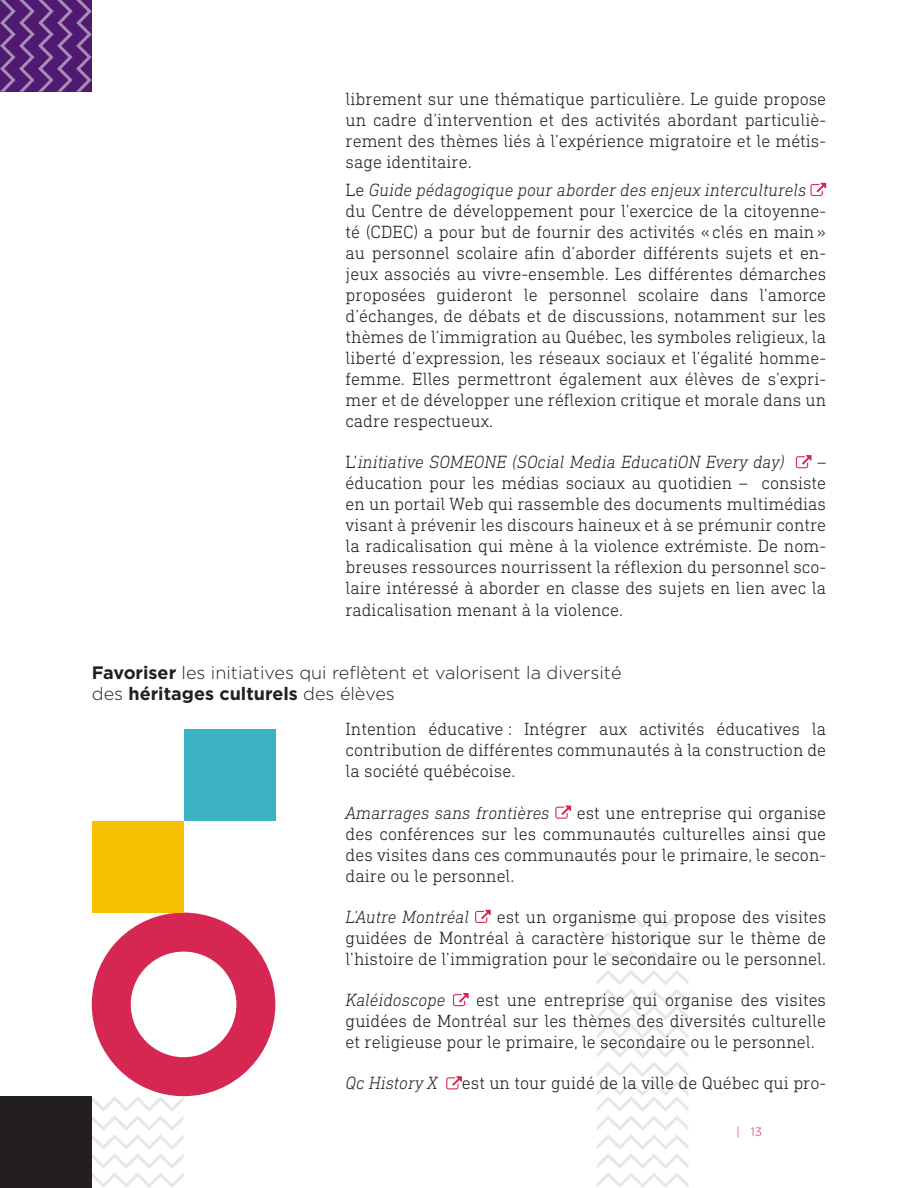
<style>
.page{position:relative;width:918px;height:1188px;background:#fff}
.page>*{position:absolute;margin:0;border:0;box-sizing:border-box;transform-origin:0 0}
.t1{font:300 18px/21px "DIN Next Slab Pro";color:#231f20;text-align:justify}
.t2{font:italic 300 18px "DIN Next Slab Pro";color:#231f20}
.t3{font:300 18px/21.6px "Gotham";color:#231f20}
.t4{font:300 12px "Gotham";color:#d62652}
.s1{font-style:italic}
.s2{font-style:normal}
.s3{font-weight:700}
</style>
<div class="page">
<svg style="left:597px;top:913px;width:92px;height:275px"></svg>
<svg style="left:810px;top:183px;width:16px;height:13px"></svg>
<svg style="left:796px;top:455px;width:16px;height:13px"></svg>
<svg style="left:555px;top:805px;width:16px;height:14px"></svg>
<svg style="left:475px;top:910px;width:16px;height:13px"></svg>
<svg style="left:453px;top:993px;width:16px;height:13px"></svg>
<svg style="left:446px;top:1076px;width:16px;height:13px"></svg>
<div style="left:92px;top:821px;width:92px;height:92px;background:#f7c203"></div>
<svg style="left:92px;top:913px;width:183px;height:275px"></svg>
<div style="left:184px;top:729px;width:91px;height:92px;background:#3bb3c2"></div>
<div style="left:0;top:1096px;width:92px;height:92px;background:#231f20"></div>
<svg style="left:0;top:0;width:92px;height:92px;background:#623480"></svg>
<p class="t1" style="left:346px;top:88px;width:482px">librement sur une thématique particulière. Le guide propose un cadre d’intervention et des activités abordant particuliè&shy;rement des thèmes liés à l’expérience migratoire et le métis&shy;sage identitaire.</p>
<p class="t1" style="left:346px;top:179px;width:482px;text-align:left">Le <span class="s1">Guide pédagogique pour aborder des enjeux interculturels </span>du Centre de développement pour l’exercice de la citoyenne&shy;té (CDEC) a pour but de fournir des activités «clés en main» au personnel scolaire afin d’aborder différents sujets et en&shy;jeux associés au vivre-ensemble. Les différentes démarches proposées guideront le personnel scolaire dans l’amorce d’échanges, de débats et de discussions, notamment sur les thèmes de l’immigration au Québec, les symboles religieux, la liberté d’expression, les réseaux sociaux et l’égalité homme&shy;femme. Elles permettront également aux élèves de s’expri&shy;mer et de développer une réflexion critique et morale dans un cadre respectueux.</p>
<p class="t2" style="left:346px;top:452px;width:441px"><span class="s2">L’</span>initiative SOMEONE (SOcial Media EducatiON Every day)</p>
<p class="t1" style="left:346px;top:451px;width:482px;text-indent:472px">– éducation pour les médias sociaux au quotidien – consiste en un portail Web qui rassemble des documents multimédias visant à prévenir les discours haineux et à se prémunir contre la radicalisation qui mène à la violence extrémiste. De nom&shy;breuses ressources nourrissent la réflexion du personnel sco&shy;laire intéressé à aborder en classe des sujets en lien avec la radicalisation menant à la violence.</p>
<p class="t3" style="left:92px;top:661px;width:531px"><span class="s3">Favoriser</span> les initiatives qui reflètent et valorisent la diversité des <span class="s3">héritages culturels</span> des élèves</p>
<p class="t1" style="left:346px;top:718px;width:482px">Intention éducative : Intégrer aux activités éducatives la contribution de différentes communautés à la construction de la société québécoise.</p>
<p class="t2" style="left:346px;top:802px;width:206px">Amarrages sans frontières</p>
<p class="t1" style="left:346px;top:802px;width:482px;text-indent:231px">est une entreprise qui organise des conférences sur les communautés culturelles ainsi que des visites dans ces communautés pour le primaire, le secon&shy;daire ou le personnel.</p>
<p class="t2" style="left:346px;top:907px;width:125px">L’Autre Montréal</p>
<p class="t1" style="left:346px;top:906px;width:482px;text-indent:151px">est un organisme qui propose des visites guidées de Montréal à caractère historique sur le thème de l’histoire de l’immigration pour le secondaire ou le personnel.</p>
<p class="t2" style="left:346px;top:990px;width:101px">Kaléidoscope</p>
<p class="t1" style="left:346px;top:989px;width:482px;text-indent:131px">est une entreprise qui organise des visites guidées de Montréal sur les thèmes des diversités culturelle et religieuse pour le primaire, le secondaire ou le personnel.</p>
<p class="t2" style="left:346px;top:1073px;width:93px">Qc History X</p>
<p class="t1" style="left:462px;top:1073px;width:366px">est un tour guidé de la ville de Québec qui pro-</p>
<p class="t4" style="left:736px;top:1125px;width:27px">| 13</p>
</div>
